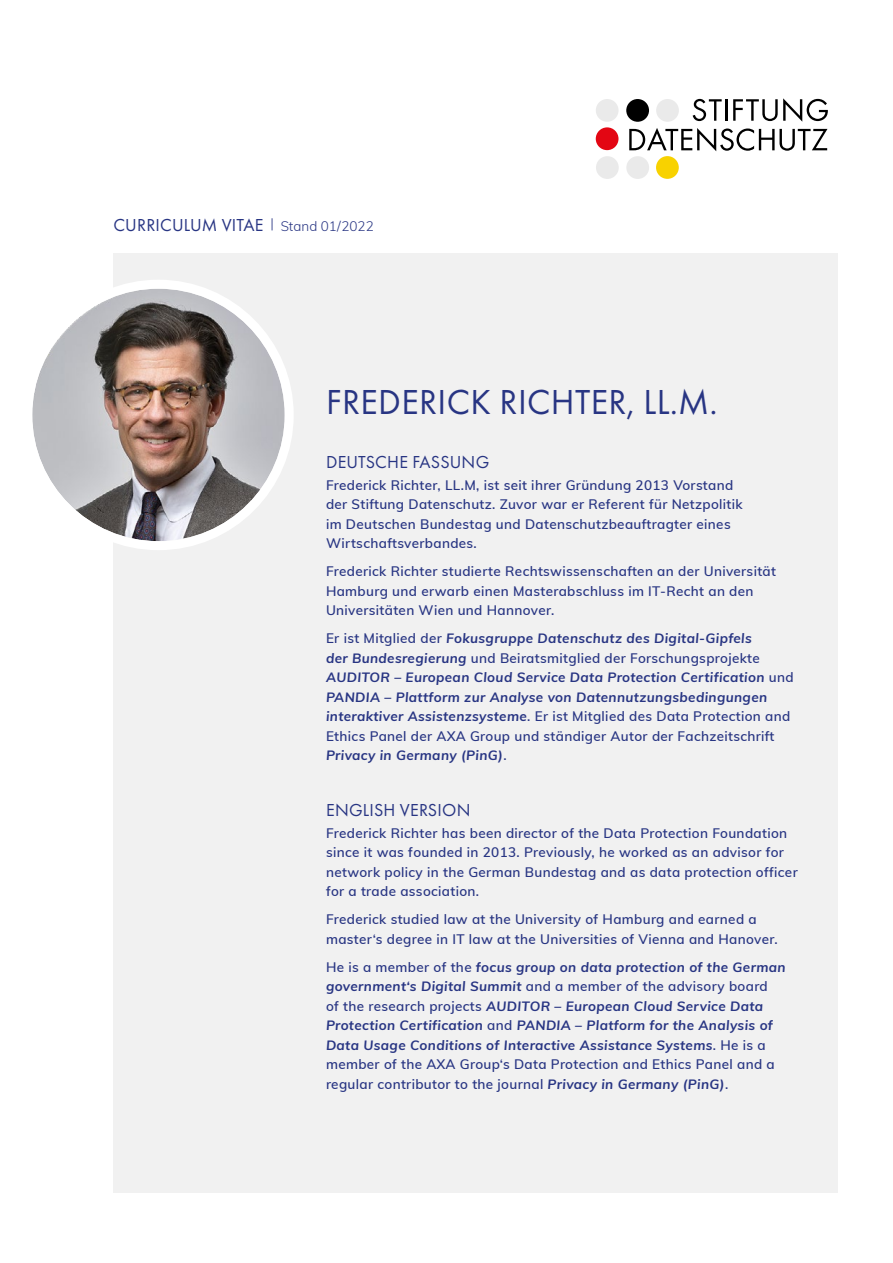
<style>
.page{position:relative;width:893px;height:1263px;background:#fff}
.page>*{position:absolute;margin:0;border:0;box-sizing:border-box;transform-origin:0 0}
.t1{font:36px "Futura PT";letter-spacing:.01em;color:#283583}
.t2{font:18px "Futura PT";letter-spacing:.01em;color:#283583}
.t3{font:italic 700 13.5px/19.5px "Muli";letter-spacing:.025em;color:#283583}
.t4{font:600 13.5px/19.5px "Muli";letter-spacing:.025em;color:#283583}
.s1{font-family:"Muli";font-weight:300;font-size:13.5px}
.s2{font-weight:600;font-style:normal}
</style>
<div class="page">
<div style="left:596px;top:127px;width:22px;height:23px;background:#e30613;border-radius:50%"></div>
<div style="left:656px;top:99px;width:23px;height:23px;background:#eaeaea;border-radius:50%"></div>
<div style="left:596px;top:99px;width:22px;height:23px;background:#eaeaea;border-radius:50%"></div>
<div style="left:626px;top:99px;width:23px;height:23px;background:#000;border-radius:50%"></div>
<div style="left:596px;top:156px;width:23px;height:23px;background:#eaeaea;border-radius:50%"></div>
<div style="left:626px;top:156px;width:23px;height:23px;background:#eaeaea;border-radius:50%"></div>
<div style="left:656px;top:156px;width:23px;height:23px;background:#f8d200;border-radius:50%"></div>
<svg style="left:693px;top:99px;width:29px;height:22px"></svg>
<hr style="left:725px;top:99px;width:3px;height:22px;background:#000">
<svg style="left:733px;top:98px;width:95px;height:24px"></svg>
<svg style="left:629px;top:128px;width:198px;height:23px"></svg>
<div style="left:113px;top:253px;width:725px;height:940px;background:#f1f1f1"></div>
<img style="left:32px;top:289px;width:253px;height:252px;border-radius:126px">
<div style="left:23px;top:280px;width:271px;height:270px;border:9px solid #fff;border-radius:50%"></div>
<h2 class="t2" style="left:113px;top:214px;width:262px">CURRICULUM VITAE <span class="s1">| Stand 01/2022</span></h2>
<h1 class="t1" style="left:326px;top:381px;width:393px">FREDERICK RICHTER, LL.M.</h1>
<h2 class="t2" style="left:326px;top:452px;width:165px">DEUTSCHE FASSUNG</h2>
<p class="t4" style="left:326px;top:475px;width:418px">Frederick Richter, LL.M, ist seit ihrer Gründung 2013 Vorstand der Stiftung Datenschutz. Zuvor war er Referent für Netzpolitik im Deutschen Bundestag und Datenschutzbeauftragter eines Wirtschaftsverbandes.</p>
<p class="t4" style="left:326px;top:561px;width:452px">Frederick Richter studierte Rechtswissenschaften an der Universität<br>Hamburg und erwarb einen Masterabschluss im IT-Recht an den<br>Universitäten Wien und Hannover.</p>
<p class="t3" style="left:326px;top:628px;width:469px"><span class="s2">Er ist Mitglied der</span> Fokusgruppe Datenschutz des Digital-Gipfels<br>der Bundesregierung <span class="s2">und Beiratsmitglied der Forschungsprojekte </span>AUDITOR – European Cloud Service Data Protection Certification <span class="s2">und </span>PANDIA – Plattform zur Analyse von Datennutzungsbedingungen interaktiver Assistenzsysteme<span class="s2">. Er ist Mitglied des Data Protection and Ethics Panel der AXA Group und ständiger Autor der Fachzeitschrift </span>Privacy in Germany (PinG)<span class="s2">.</span></p>
<h2 class="t2" style="left:326px;top:799px;width:146px">ENGLISH VERSION</h2>
<p class="t4" style="left:326px;top:822px;width:473px">Frederick Richter has been director of the Data Protection Foundation since it was founded in 2013. Previously, he worked as an advisor for network policy in the German Bundestag and as data protection officer for a trade association.</p>
<p class="t4" style="left:326px;top:909px;width:453px">Frederick studied law at the University of Hamburg and earned a master‘s degree in IT law at the Universities of Vienna and Hanover.</p>
<p class="t3" style="left:326px;top:956px;width:461px"><span class="s2">He is a member of the</span> focus group on data protection of the German government‘s Digital Summit <span class="s2">and a member of the advisory board<br>of the research projects</span> AUDITOR – European Cloud Service Data Protection Certification <span class="s2">and</span> PANDIA – Platform for the Analysis of Data Usage Conditions of Interactive Assistance Systems<span class="s2">. He is a member of the AXA Group‘s Data Protection and Ethics Panel and a regular contributor to the journal</span> Privacy in Germany (PinG)<span class="s2">.</span></p>
</div>
